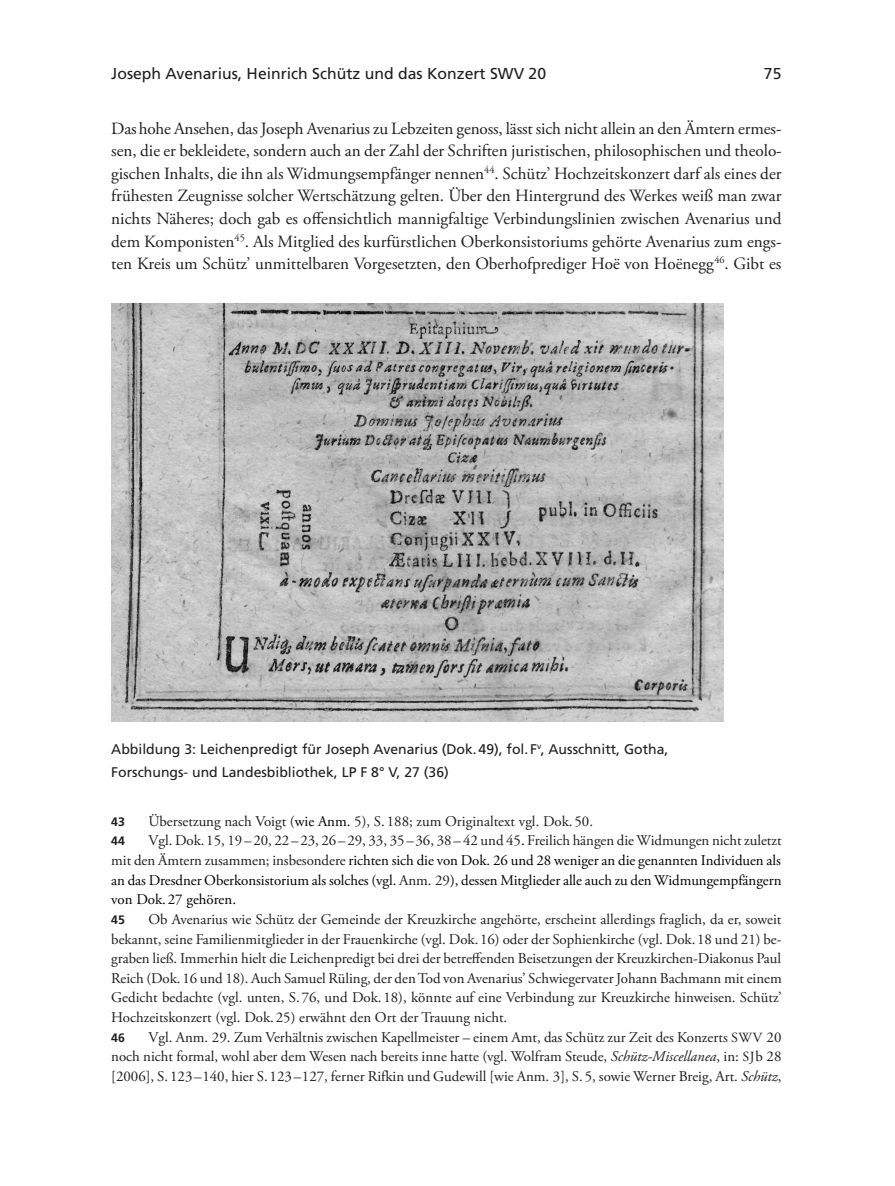
<style>
.page{position:relative;width:895px;height:1186px;background:#fff}
.page>*{position:absolute;margin:0;border:0;box-sizing:border-box;transform-origin:0 0}
.t1{font:17.15px/22.6px "Adobe Garamond Pro";color:#1d1e1f;text-align:justify}
.t2{font:15.75px "Frutiger";color:#1d1e1f}
.t3{font:14.88px/19.6px "Adobe Garamond Pro";color:#1d1e1f;text-align:justify}
.t4{font:14.88px/19.6px "Adobe Garamond Pro";letter-spacing:-.005em;color:#000;text-align:justify}
.t5{font:14px/22.6px "Frutiger";color:#1d1e1f}
.t6{font:700 12.25px "Frutiger";color:#1d1e1f}
.s1{color:#000}
.s2{color:#1d1e1f}
.s3{font-size:14px}
.s4{font-style:italic}
</style>
<div class="page">
<img style="left:111px;top:303px;width:612px;height:418px">
<p class="t2" style="left:111px;top:65px;width:436px">Joseph Avenarius, Heinrich Schütz und das Konzert SWV 20</p>
<p class="t2" style="left:763px;top:65px;width:19px">75</p>
<p class="t1" style="left:111px;top:118px;width:671px">Das<sup>43</sup>hohe Ansehen, das Joseph Avenarius zu Lebzeiten genoss, lässt sich nicht allein an den Ämtern ermes&shy;sen, die er bekleidete, sondern auch an der Zahl der Schriften juristischen, philosophischen und theolo&shy;gischen Inhalts, die ihn als Widmungsempfänger nennen<sup>44</sup>. Schütz’ Hochzeitskonzert darf als eines der frühesten Zeugnisse solcher Wertschätzung gelten. Über den Hintergrund des Werkes weiß man zwar nichts Näheres; doch gab es offensichtlich mannigfaltige Verbindungslinien zwischen Avenarius und dem Komponisten<sup>45</sup>. Als Mitglied des kurfürstlichen Oberkonsistoriums gehörte Avenarius zum engs&shy;ten Kreis um Schütz’ unmittelbaren Vorgesetzten, den Oberhofprediger Hoë von Hoënegg<sup>46</sup>. Gibt es</p>
<p class="t5" style="left:111px;top:738px;width:558px">Abbildung 3: Leichenpredigt für Joseph Avenarius (Dok.49), fol. F<sup>v</sup>, Ausschnitt, Gotha,<br>Forschungs- und Landesbibliothek, LP F 8° V, 27 (36)<sup>46</sup></p>
<p class="t6" style="left:111px;top:814px;width:15px">43</p>
<p class="t3" style="left:148px;top:812px;width:446px">Übersetzung nach Voigt (<span class="s1">wie Anm.</span> 5), S.188; zum Originaltext vgl. Dok.50.</p>
<p class="t6" style="left:111px;top:834px;width:15px">44</p>
<p class="t4" style="left:111px;top:831px;width:671px;text-indent:37px"><span class="s2">Vgl. Dok.15, 19–20, 22–23, 26–29, 33, 35–36, 38– 42 und 45</span>. <span class="s2">Freilich hängen die Widmungen nicht zuletzt mit den Ämtern zusammen; insbesondere</span> richten sich die von Dok. 26 und 28 weniger an die genannten Individuen als an das Dresdner Oberkonsistorium als solches (vgl. <span class="s2">Anm. 29</span>), dessen Mitglieder alle auch zu den Widmungempfängern von Dok.27 gehören.</p>
<p class="t6" style="left:111px;top:912px;width:15px">45</p>
<p class="t3" style="left:111px;top:910px;width:671px;text-indent:37px">Ob Avenarius wie Schütz der Gemeinde der Kreuzkirche angehörte, erscheint allerdings fraglich, da er, soweit bekannt, seine Familienmitglieder in der Frauenkirche (vgl. Dok.16) oder der Sophienkirche (vgl. Dok.18 und 21) be&shy;graben ließ. Immerhin hielt die Leichenpredigt bei drei der betreffenden Beisetzungen der Kreuzkirchen-Diakonus Paul Reich (Dok.16 und 18). Auch Samuel Rüling, der den Tod von Avenarius’ Schwiegervater Johann Bachmann mit einem Gedicht bedachte (vgl. unten, S.76, und Dok.18), könnte auf eine Verbindung zur Kreuzkirche hinweisen. Schütz’ Hochzeitskonzert (vgl. Dok. 25) erwähnt den Ort der Trauung nicht.</p>
<p class="t6" style="left:111px;top:1030px;width:15px">46</p>
<p class="t3" style="left:111px;top:1027px;width:671px;text-indent:37px">Vgl. Anm. 29. Zum Verhältnis zwischen Kapellmeister – einem Amt, das Schütz zur Zeit des Konzerts <span class="s3">SWV</span> 20 noch nicht formal, wohl aber dem Wesen nach bereits inne hatte (vgl. Wolfram Steude, <span class="s4">Schütz-Miscellanea</span>, in: <span class="s3">SJ</span>b 28 [2006], S.123 –140, hier S.123–127, ferner Rifkin und Gudewill [wie Anm. 3], S. 5, sowie Werner Breig, Art. <span class="s4">Schütz</span>,</p>
</div>
